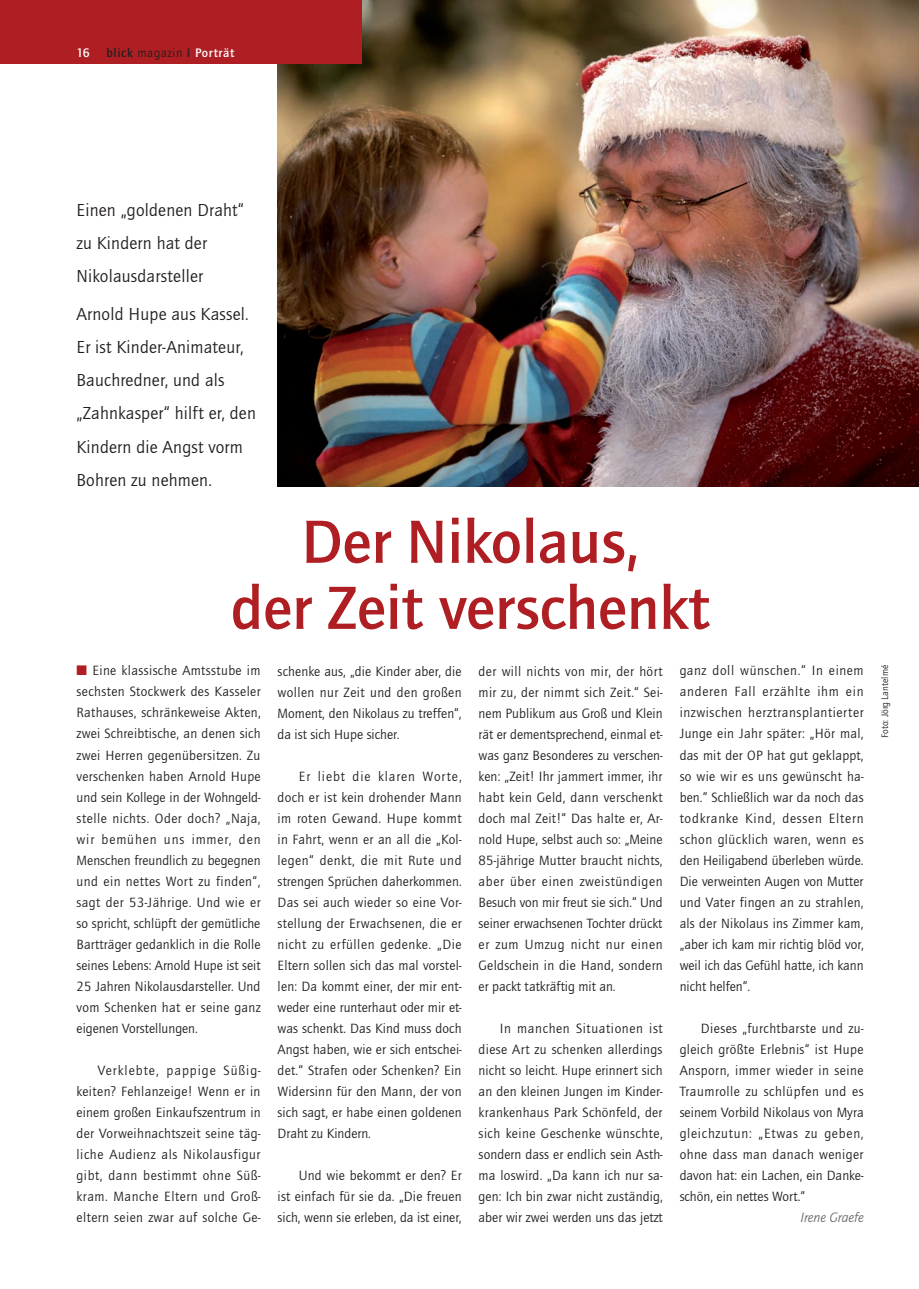
<style>
.page{position:relative;width:919px;height:1289px;background:#fff}
.page>*{position:absolute;margin:0;border:0;box-sizing:border-box;transform-origin:0 0}
.t1{font:700 63px/66px "Quay Itc T";color:#af1e22;text-align:center}
.t2{font:18px/33.2px "Quay Itc T";letter-spacing:.01em;color:#231f20}
.t3{font:13.8px/21px "Quay Itc T";letter-spacing:.005em;color:#231f20;text-align:justify}
.t4{font:italic 13.8px "Quay Itc T";color:#6c6d70}
.t5{font:12.75px "Quay Itc T";letter-spacing:.05em;color:#231f20}
.t6{font:700 12.75px "Quay Itc T";color:#fff}
.t7{font:9.75px "Quay Itc T";color:#231f20}
.s1{font-weight:700}
.s2{font-weight:700;color:#fff}
.s3{color:#af1e22}
</style>
<div class="page">
<img style="left:277px;top:0;width:641px;height:486px">
<div style="left:0;top:0;width:361px;height:64px;background:#af1e22"></div>
<p class="t6" style="left:77px;top:45px;width:13px">16</p>
<p class="t5" style="left:106px;top:45px;width:130px"><span class="s1">blick</span> magazin <span class="s1">I</span> <span class="s2">Porträt</span></p>
<h2 class="t2" style="left:77px;top:193px;width:169px">Einen „goldenen Draht“ zu Kindern hat der<br>Nikolaus-darsteller</h2>
<h2 class="t2" style="left:77px;top:297px;width:181px">Arnold Hupe aus Kassel.<br>Er ist Kinder-Animateur,<br>Bauch- redner, und als „Zahn- kasper“ hilft er, den<br>Kindern die Angst vorm<br>Bohren zu nehmen.</h2>
<h1 class="t1" style="left:231px;top:508px;width:480px">Der Nikolaus,<br>der Zeit verschenkt</h1>
<p class="t3" style="left:77px;top:660px;width:186px"><span class="s3">■</span> Eine klassische Amtsstube im sechsten Stockwerk des Kasseler Rathauses, schränkeweise Akten, zwei Schreibtische, an denen sich zwei Herren gegenübersitzen. Zu verschenken haben Arnold Hupe und sein Kollege in der Wohngeld&shy;stelle nichts. Oder doch? „Naja, wir bemühen uns immer, den Menschen freundlich zu begegnen und ein nettes Wort zu finden“, sagt der 53-Jährige. Und wie er so spricht, schlüpft der gemütliche Bartträger gedanklich in die Rolle seines Lebens: Arnold Hupe ist seit 25 Jahren Nikolausdarsteller. Und vom Schenken hat er seine ganz eigenen Vorstellungen.</p>
<p class="t3" style="left:77px;top:1059px;width:185px;text-indent:21px">Verklebte, pappige Süßig&shy;keiten? Fehlanzeige! Wenn er in einem großen Einkaufszentrum in der Vorweihnachtszeit seine täg&shy;liche Audienz als Nikolausfigur gibt, dann bestimmt ohne Süß&shy;kram. Manche Eltern und Groß&shy;eltern seien zwar auf solche Ge-</p>
<p class="t3" style="left:277px;top:660px;width:186px">schenke aus, „die Kinder aber, die wollen nur Zeit und den großen Moment, den Nikolaus zu treffen“, da ist sich Hupe sicher.</p>
<p class="t3" style="left:277px;top:765px;width:186px;text-indent:21px">Er liebt die klaren Worte, doch er ist kein drohender Mann im roten Gewand. Hupe kommt in Fahrt, wenn er an all die „Kol&shy;legen“ denkt, die mit Rute und strengen Sprüchen daherkommen.<br>Das sei auch wieder so eine Vor&shy;stellung der Erwachsenen, die er nicht zu erfüllen gedenke. „Die Eltern sollen sich das mal vorstel&shy;len: Da kommt einer, der mir ent&shy;weder eine runterhaut oder mir et&shy;was schenkt. Das Kind muss doch Angst haben, wie er sich entschei&shy;det.“ Strafen oder Schenken? Ein Widersinn für den Mann, der von sich sagt, er habe einen goldenen Draht zu Kindern.</p>
<p class="t3" style="left:277px;top:1164px;width:185px;text-indent:21px">Und wie bekommt er den? Er ist einfach für sie da. „Die freuen sich, wenn sie erleben, da ist einer,</p>
<p class="t3" style="left:478px;top:660px;width:185px">der will nichts von mir, der hört mir zu, der nimmt sich Zeit.“ Sei&shy;nem Publikum aus Groß und Klein rät er dementsprechend, einmal et&shy;was ganz Besonderes zu verschen&shy;ken: „Zeit! Ihr jammert immer, ihr habt kein Geld, dann verschenkt doch mal Zeit!“ Das halte er, Ar&shy;nold Hupe, selbst auch so: „Meine 85-jährige Mutter braucht nichts, aber über einen zweistündigen Besuch von mir freut sie sich.“ Und seiner erwachsenen Tochter drückt er zum Umzug nicht nur einen Geldschein in die Hand, sondern er packt tatkräftig mit an.</p>
<p class="t3" style="left:478px;top:1017px;width:186px;text-indent:21px">In manchen Situationen ist diese Art zu schenken allerdings nicht so leicht. Hupe erinnert sich an den kleinen Jungen im Kinder&shy;krankenhaus Park Schönfeld, der sich keine Geschenke wünschte, sondern dass er endlich sein Asth&shy;ma loswird. „Da kann ich nur sa&shy;gen: Ich bin zwar nicht zuständig, aber wir zwei werden uns das jetzt</p>
<p class="t3" style="left:679px;top:660px;width:186px">ganz doll wünschen.“ In einem anderen Fall erzählte ihm ein inzwischen herztransplantierter Junge ein Jahr später: „Hör mal, das mit der OP hat gut geklappt, so wie wir es uns gewünscht ha&shy;ben.“ Schließlich war da noch das todkranke Kind, dessen Eltern schon glücklich waren, wenn es den Heiligabend überleben würde.<br>Die verweinten Augen von Mutter und Vater fingen an zu strahlen, als der Nikolaus ins Zimmer kam, „aber ich kam mir richtig blöd vor, weil ich das Gefühl hatte, ich kann nicht helfen“.</p>
<p class="t3" style="left:679px;top:1017px;width:185px;text-indent:21px">Dieses „furchtbarste und zu&shy;gleich größte Erlebnis“ ist Hupe Ansporn, immer wieder in seine Traumrolle zu schlüpfen und es seinem Vorbild Nikolaus von Myra gleichzutun: „Etwas zu geben, ohne dass man danach weniger davon hat: ein Lachen, ein Danke&shy;schön, ein nettes Wort.“</p>
<p class="t4" style="left:800px;top:1209px;width:65px">Irene Graefe</p>
<p class="t7" style="left:879px;top:738px;width:74px;rotate:-90deg">Foto: Jörg Lantelmé</p>
</div>
